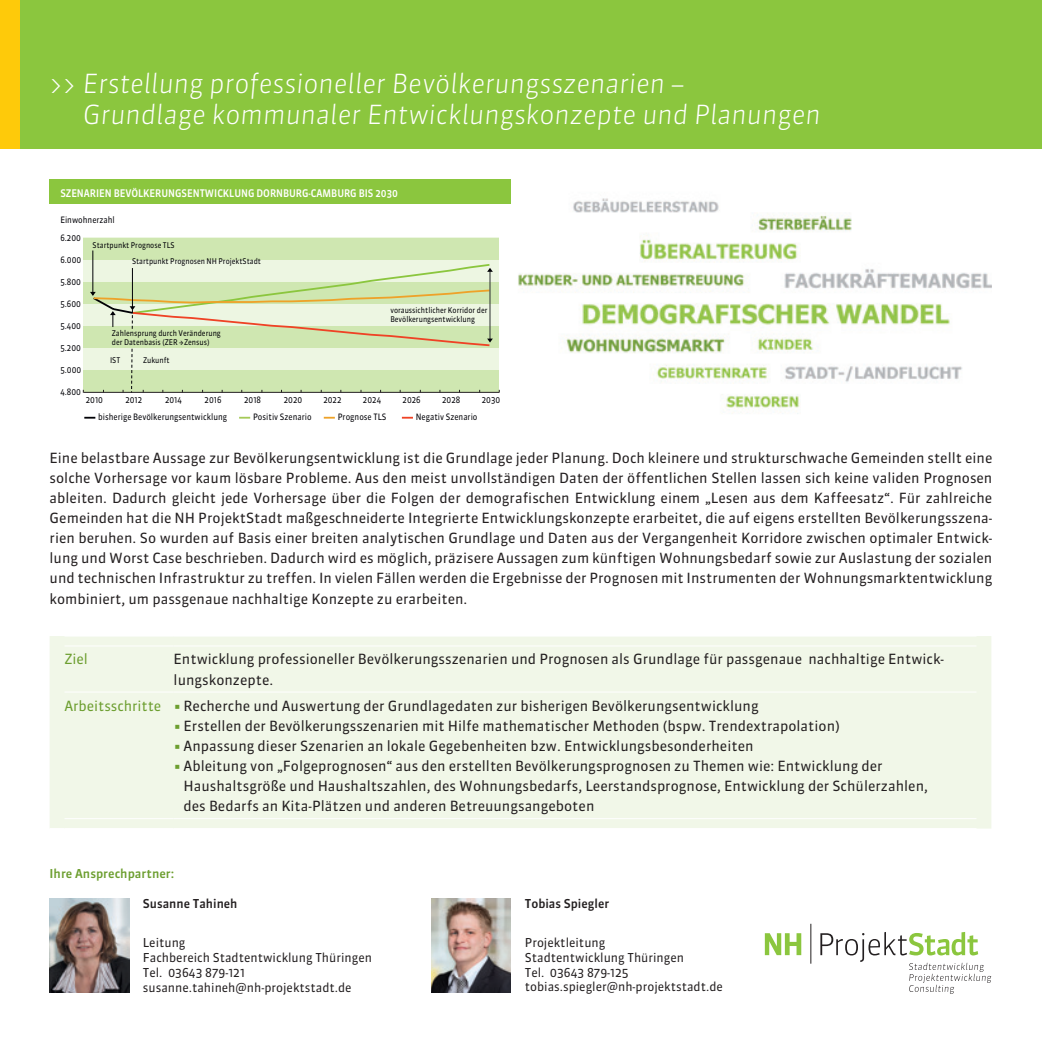
<style>
.page{position:relative;width:1042px;height:1042px;background:#fff}
.page>*{position:absolute;margin:0;border:0;box-sizing:border-box;transform-origin:0 0}
.s2_hl_weiss{font:italic 300 26.25px/31.5px "Sanuk";color:#fff}
.Fliesstext{font:14px/20.1px "Sanuk";color:#231f20}
.Fließtext_Tab{font:14px "Sanuk";letter-spacing:-.005em;color:#6c9e2f}
.s2_Kontaktadresse_Li{font:12.25px/14.7px "Sanuk";color:#231f20}
.s2_Kontaktadresse_Na{font:500 12.25px "Sanuk";color:#231f20}
.s2_Kontaktadresse_gr{font:500 12.25px "Sanuk";color:#6c9e2f}
.t1{font:500 10.5px "Sanuk";color:#fff;scale:.9 1}
.t2{font:8.75px "Sanuk";color:#010106;scale:.9 1}
.t3{font:7.88px/9.5px "Sanuk";color:#010106;scale:.9 1}
.s1{font-size:15.75px;color:#6c9e2f}
</style>
<div class="page">
<img style="left:518px;top:198px;width:474px;height:216px">
<div style="left:0;top:0;width:1042px;height:149px;background:#8bc63e"></div>
<div style="left:0;top:0;width:20px;height:149px;background:#feca0a"></div>
<div style="left:84px;top:238px;width:415px;height:154px;background:linear-gradient(to right,#edf6e2,#edf6e2)"></div>
<div style="left:84px;top:370px;width:415px;height:22px;background:#cfe7b1"></div>
<div style="left:84px;top:326px;width:415px;height:22px;background:#cfe7b1"></div>
<div style="left:84px;top:282px;width:415px;height:22px;background:#cfe7b1"></div>
<div style="left:84px;top:238px;width:415px;height:21px;background:#cfe7b1"></div>
<div style="left:50px;top:180px;width:461px;height:24px;background:#8bc63e"></div>
<hr style="left:84px;top:392px;width:415px;height:1px;background:#231f20">
<svg style="left:84px;top:417px;width:11px;height:2px"></svg>
<svg style="left:239px;top:417px;width:11px;height:2px"></svg>
<svg style="left:324px;top:417px;width:11px;height:2px"></svg>
<svg style="left:402px;top:417px;width:11px;height:2px"></svg>
<hr style="left:92px;top:250px;width:1px;height:45px;background:#010106">
<svg style="left:90px;top:263px;width:403px;height:129px"></svg>
<div style="left:50px;top:636px;width:941px;height:192px;background:#f1f7e8"></div>
<hr style="left:64px;top:645px;width:110px;height:1px;background:#fff">
<hr style="left:64px;top:691px;width:110px;height:1px;background:#fff">
<hr style="left:64px;top:818px;width:110px;height:1px;background:#fff">
<hr style="left:174px;top:645px;width:802px;height:1px;background:#fff">
<hr style="left:174px;top:691px;width:802px;height:1px;background:#fff">
<hr style="left:174px;top:818px;width:802px;height:1px;background:#fff">
<img style="left:431px;top:898px;width:80px;height:94px">
<img style="left:50px;top:898px;width:79px;height:94px">
<svg style="left:820px;top:932px;width:171px;height:62px"></svg>
<hr style="left:810px;top:924px;width:1px;height:39px;background:#231f20">
<svg style="left:765px;top:933px;width:36px;height:22px"></svg>
<p class="s2_hl_weiss" style="left:83px;top:67px;width:739px;text-indent:-33px">&gt;&gt; Erstellung professioneller Bevölkerungsszenarien –<br>Grundlage kommunaler Entwicklungskonzepte und Planungen</p>
<p class="t1" style="left:60px;top:186px;width:377px">SZENARIEN BEVÖLKERUNGSENTWICKLUNG DORNBURG-CAMBURG BIS 2030</p>
<p class="t2" style="left:60px;top:214px;width:62px">Einwohnerzahl</p>
<p class="t2" style="left:60px;top:232px;width:24px">6.200</p>
<p class="t2" style="left:60px;top:254px;width:25px">6.000</p>
<p class="t2" style="left:60px;top:276px;width:24px">5.800</p>
<p class="t2" style="left:60px;top:298px;width:24px">5.600</p>
<p class="t2" style="left:60px;top:320px;width:24px">5.400</p>
<p class="t2" style="left:60px;top:343px;width:24px">5.200</p>
<p class="t2" style="left:60px;top:365px;width:25px">5.000</p>
<p class="t3" style="left:93px;top:240px;width:93px">Startpunkt Prognose TLS</p>
<p class="t3" style="left:132px;top:256px;width:145px">Startpunkt Prognosen NH ProjektStadt</p>
<p class="t3" style="left:112px;top:328px;width:123px">Zahlensprung durch Veränderung der Datenbasis (ZER –&gt;Zensus)</p>
<p class="t3" style="left:110px;top:356px;width:13px">IST</p>
<p class="t3" style="left:143px;top:355px;width:31px">Zukunft</p>
<p class="t3" style="left:390px;top:305px;width:109px">voraussichtlicher Korridor der<br>Bevölkerungsentwicklung</p>
<p class="t2" style="left:60px;top:387px;width:24px">4.800</p>
<p class="t2" style="left:86px;top:394px;width:21px">2010</p>
<p class="t2" style="left:125px;top:394px;width:20px">2012</p>
<p class="t2" style="left:165px;top:394px;width:20px">2014</p>
<p class="t2" style="left:205px;top:394px;width:20px">2016</p>
<p class="t2" style="left:244px;top:394px;width:20px">2018</p>
<p class="t2" style="left:284px;top:394px;width:22px">2020</p>
<p class="t2" style="left:323px;top:394px;width:22px">2022</p>
<p class="t2" style="left:363px;top:394px;width:22px">2024</p>
<p class="t2" style="left:402px;top:394px;width:22px">2026</p>
<p class="t2" style="left:442px;top:394px;width:22px">2028</p>
<p class="t2" style="left:482px;top:394px;width:22px">2030</p>
<p class="t2" style="left:98px;top:412px;width:145px">bisherige Bevölkerungsentwicklung</p>
<p class="t2" style="left:253px;top:412px;width:67px">Positiv Szenario</p>
<p class="t2" style="left:338px;top:412px;width:56px">Prognose TLS</p>
<p class="t2" style="left:416px;top:412px;width:70px">Negativ Szenario</p>
<p class="Fliesstext" style="left:50px;top:447px;width:944px;text-align:justify">Eine belastbare Aussage zur Bevölkerungsentwicklung ist die Grundlage jeder Planung. Doch kleinere und strukturschwache Gemeinden stellt eine solche Vorhersage vor kaum lösbare Probleme. Aus den meist unvollständigen Daten der öffentlichen Stellen lassen sich keine validen Prognosen ableiten. Dadurch gleicht jede Vorhersage über die Folgen der demografischen Entwicklung einem „Lesen aus dem Kaffeesatz“. Für zahlreiche Gemeinden hat die NH ProjektStadt maßgeschneiderte Integrierte Entwicklungskonzepte erarbeitet, die auf eigens erstellten Bevölkerungsszena&shy;rien beruhen. So wurden auf Basis einer breiten analytischen Grundlage und Daten aus der Vergangenheit Korridore zwischen optimaler Entwick&shy;lung und Worst Case beschrieben. Dadurch wird es möglich, präzisere Aussagen zum künftigen Wohnungsbedarf sowie zur Auslastung der sozialen und technischen Infrastruktur zu treffen. In vielen Fällen werden die Ergebnisse der Prognosen mit Instrumenten der Wohnungsmarktentwicklung kombiniert, um passgenaue nachhaltige Konzepte zu erarbeiten.</p>
<p class="Fließtext_Tab" style="left:64px;top:651px;width:25px">Ziel</p>
<p class="Fliesstext" style="left:174px;top:649px;width:772px">Entwicklung professioneller Bevölkerungsszenarien und Prognosen als Grundlage für passgenaue nachhaltige Entwick&shy;lungskonzepte.</p>
<p class="Fließtext_Tab" style="left:64px;top:697px;width:98px">Arbeitsschritte</p>
<p class="Fliesstext" style="left:174px;top:695px;width:586px"><span class="s1">•</span>Recherche und Auswertung der Grundlagedaten zur bisherigen Bevölkerungsentwicklung</p>
<p class="Fliesstext" style="left:174px;top:715px;width:668px"><span class="s1">•</span>Erstellen der Bevölkerungsszenarien mit Hilfe mathematischer Methoden (bspw. Trendextrapolation)</p>
<p class="Fliesstext" style="left:174px;top:736px;width:581px"><span class="s1">•</span>Anpassung dieser Szenarien an lokale Gegebenheiten bzw. Entwicklungsbesonderheiten</p>
<p class="Fliesstext" style="left:184px;top:756px;width:746px;text-indent:-10px"><span class="s1">•</span>Ableitung von „Folgeprognosen“ aus den erstellten Bevölkerungsprognosen zu Themen wie: Entwicklung der<br>Haushaltsgröße und Haushaltszahlen, des Wohnungsbedarfs, Leerstandsprognose, Entwicklung der Schülerzahlen, des Bedarfs an Kita-Plätzen und anderen Betreuungsangeboten</p>
<p class="s2_Kontaktadresse_gr" style="left:50px;top:866px;width:126px">Ihre Ansprechpartner:</p>
<p class="s2_Kontaktadresse_Na" style="left:143px;top:896px;width:96px">Susanne Tahineh</p>
<p class="s2_Kontaktadresse_Li" style="left:143px;top:935px;width:231px">Leitung<br>Fachbereich Stadtentwicklung Thüringen</p>
<p class="s2_Kontaktadresse_Li" style="left:143px;top:965px;width:104px">Tel. 03643 879-121</p>
<p class="s2_Kontaktadresse_Li" style="left:143px;top:980px;width:210px">susanne.tahineh@nh-projektstadt.de</p>
<p class="s2_Kontaktadresse_Na" style="left:525px;top:895px;width:86px">Tobias Spiegler</p>
<p class="s2_Kontaktadresse_Li" style="left:525px;top:935px;width:200px">Projektleitung<br>Stadtentwicklung Thüringen<br>Tel. 03643 879-125 tobias.spiegler@nh-projektstadt.de</p>
</div>
